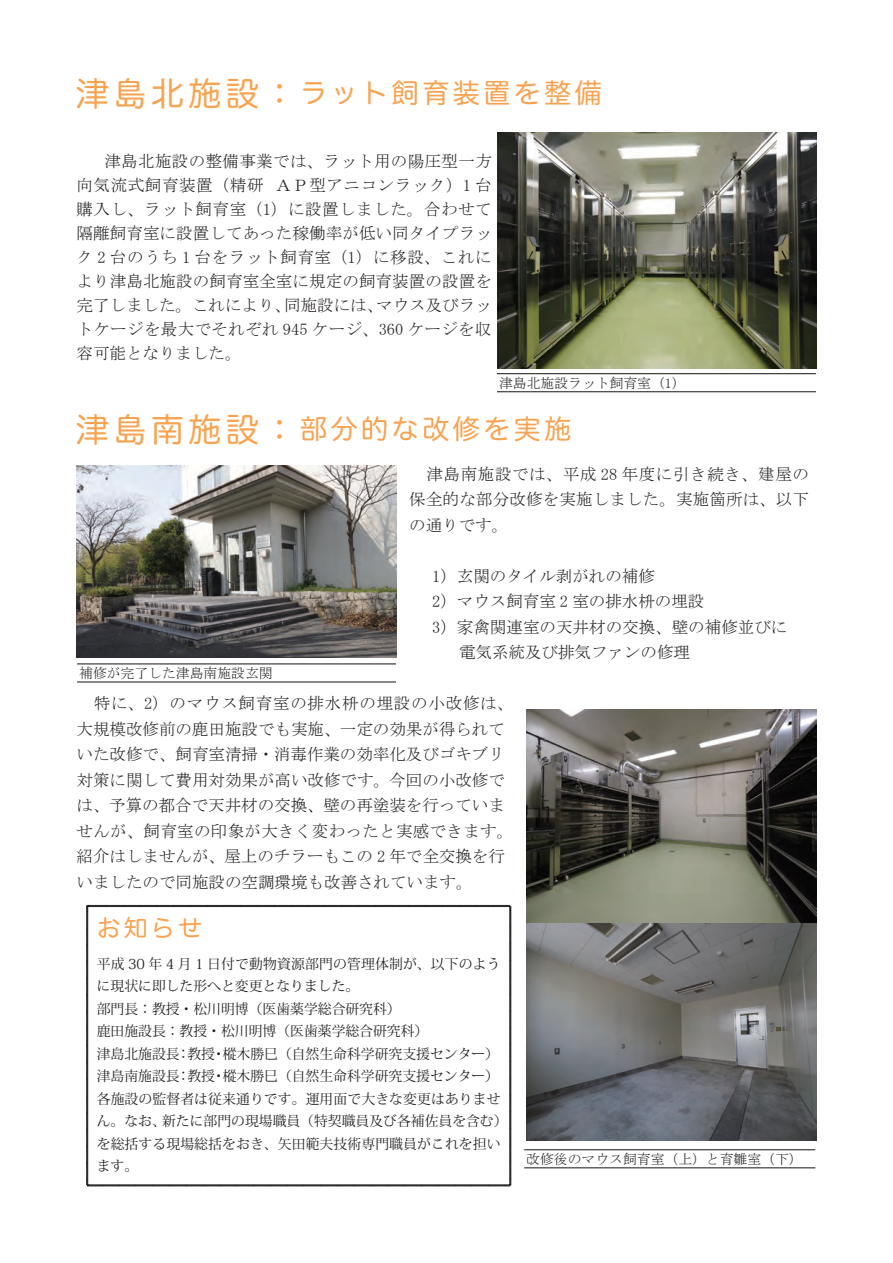
<style>
.page{position:relative;width:893px;height:1263px;background:#fff}
.page>*{position:absolute;margin:0;border:0;box-sizing:border-box;transform-origin:0 0}
.t1{font:33px "Hira Maru Pro N W4";letter-spacing:.13em;color:#f8a350}
.t2{font:27px "Hira Maru Pro N W4";letter-spacing:.13em;color:#f8a350}
.t3{font:24px "Hira Maru Pro N W4";color:#f8a350}
.t4{font:16.5px/25.5px "MS Mincho";color:#231f20}
.t5{font:16.5px/24px "MS Mincho";letter-spacing:.025em;color:#231f20;text-align:right}
.t6{font:16.5px "MS Mincho";letter-spacing:.035em;color:#231f20}
.t7{font:16.5px "MS Mincho";letter-spacing:.04em;color:#231f20}
.t8{font:13.8px/22.5px "Koz Min Pro";color:#231f20}
.t9{font:13.8px "MS Mincho";color:#231f20}
</style>
<div class="page">
<hr style="left:497px;top:373px;width:319px;height:1px;background:#231f20">
<hr style="left:497px;top:391px;width:319px;height:1px;background:#231f20">
<hr style="left:77px;top:663px;width:319px;height:1px;background:#231f20">
<hr style="left:77px;top:681px;width:319px;height:1px;background:#231f20">
<hr style="left:524px;top:1149px;width:291px;height:1px;background:#231f20">
<hr style="left:524px;top:1167px;width:291px;height:1px;background:#231f20">
<img style="left:77px;top:466px;width:319px;height:191px">
<img style="left:526px;top:709px;width:290px;height:214px">
<img style="left:526px;top:923px;width:290px;height:218px">
<img style="left:497px;top:133px;width:319px;height:236px">
<svg style="left:86px;top:904px;width:426px;height:283px"></svg>
<h1 class="t1" style="left:77px;top:65px;width:221px">津島北施設：</h1>
<h2 class="t2" style="left:300px;top:70px;width:303px">ラット飼育装置を整備</h2>
<p class="t5" style="left:88px;top:149px;width:406px">　津島北施設の整備事業では、ラット用の陽圧型一方<br>ＡＰ型アニコンラック）1 台</p>
<p class="t6" style="left:77px;top:177px;width:188px">向気流式飼育装置（精研</p>
<p class="t6" style="left:77px;top:201px;width:417px">購入し、ラット飼育室（）1 に設置しました。合わせて</p>
<p class="t4" style="left:77px;top:221px;width:417px">隔離飼育室に設置してあった稼働率が低い同タイプラッ</p>
<p class="t7" style="left:77px;top:249px;width:417px">ク 2 台のうち 1 台をラット飼育室（）1 に移設、これに</p>
<p class="t4" style="left:77px;top:269px;width:417px">より津島北施設の飼育室全室に規定の飼育装置の設置を</p>
<p class="t4" style="left:376px;top:293px;width:117px">マウス及びラッ</p>
<p class="t4" style="left:284px;top:293px;width:101px">同施設には、</p>
<p class="t4" style="left:77px;top:293px;width:417px;line-height:24px">完了しました。これにより、<br>トケージを最大でそれぞれ 945 ケージ、360 ケージを収容可能となりました。</p>
<p class="t9" style="left:499px;top:376px;width:188px">津島北施設ラット飼育室) (1</p>
<h1 class="t1" style="left:77px;top:400px;width:221px">津島南施設：</h1>
<h2 class="t2" style="left:300px;top:406px;width:273px">部分的な改修を実施</h2>
<p class="t4" style="left:409px;top:461px;width:401px;text-align:justify">　津島南施設では、平成 28 年度に引き続き、建屋の保全的な部分改修を実施しました。実施箇所は、以下の通りです。</p>
<p class="t4" style="left:432px;top:563px;width:224px">）1 玄関のタイル剥がれの補修</p>
<p class="t4" style="left:432px;top:589px;width:274px">）2 マウス飼育室 2 室の排水枡の埋設</p>
<p class="t4" style="left:432px;top:614px;width:357px">）3 家禽関連室の天井材の交換、壁の補修並びに</p>
<p class="t4" style="left:459px;top:640px;width:232px">電気系統及び排気ファンの修理</p>
<p class="t4" style="left:77px;top:691px;width:438px">　特に、）2 のマウス飼育室の排水枡の埋設の小改修は、大規模改修前の鹿田施設でも実施、一定の効果が得られていた改修で、飼育室清掃・消毒作業の効率化及びゴキブリ対策に関して費用対効果が高い改修です。今回の小改修では、予算の都合で天井材の交換、壁の再塗装を行っていませんが、飼育室の印象が大きく変わったと実感できます。紹介はしませんが、屋上のチラーもこの 2 年で全交換を行いましたので同施設の空調環境も改善されています。</p>
<p class="t9" style="left:79px;top:666px;width:195px">補修が完了した津島南施設玄関</p>
<h3 class="t3" style="left:97px;top:907px;width:107px">お知らせ</h3>
<p class="t8" style="left:97px;top:952px;width:405px">平成 30 年 4 月 1 日付で動物資源部門の管理体制が、以下のよう</p>
<p class="t8" style="left:97px;top:974px;width:264px">に現状に即した形へと変更となりました。</p>
<p class="t8" style="left:97px;top:997px;width:306px">部門長：教授・松川明博（医歯薬学総合研究科(</p>
<p class="t8" style="left:97px;top:1019px;width:333px">鹿田施設長：教授・松川明博（医歯薬学総合研究科(</p>
<p class="t8" style="left:223px;top:1042px;width:278px">樅木勝巳（自然生命科学研究支援センター(</p>
<p class="t8" style="left:97px;top:1042px;width:84px">津島北施設長</p>
<p class="t8" style="left:187px;top:1042px;width:29px">教授</p>
<p class="t8" style="left:177px;top:1042px;width:15px">：</p>
<p class="t8" style="left:212px;top:1042px;width:15px">・</p>
<p class="t8" style="left:223px;top:1064px;width:278px">樅木勝巳（自然生命科学研究支援センター(</p>
<p class="t8" style="left:97px;top:1064px;width:84px">津島南施設長</p>
<p class="t8" style="left:97px;top:1087px;width:405px">各施設の監督者は従来通りです。運用面で大きな変更はありませ</p>
<p class="t8" style="left:162px;top:1109px;width:347px">新たに部門の現場職員（特契職員及び各補佐員を含む(</p>
<p class="t8" style="left:187px;top:1064px;width:29px">教授</p>
<p class="t8" style="left:177px;top:1064px;width:15px">：</p>
<p class="t8" style="left:212px;top:1064px;width:15px">・</p>
<p class="t8" style="left:97px;top:1109px;width:405px">ん。なお、<br>を総括する現場総括をおき、矢田範夫技術専門職員がこれを担います。</p>
<p class="t9" style="left:526px;top:1152px;width:278px">改修後のマウス飼育室（上）と育雛室（下(</p>
</div>
